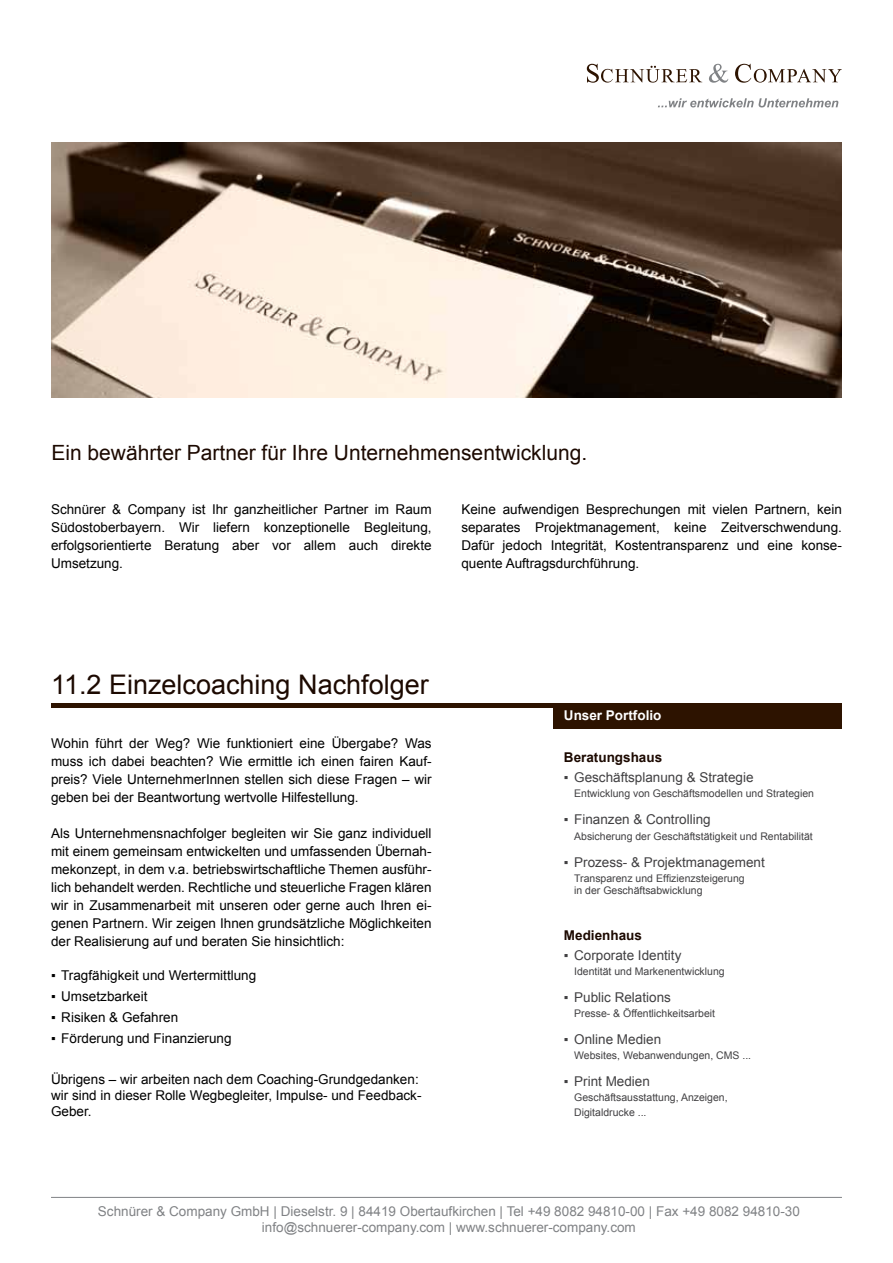
<style>
.page{position:relative;width:893px;height:1263px;background:#fff}
.page>*{position:absolute;margin:0;border:0;box-sizing:border-box;transform-origin:0 0}
.t1{font:27px "Arial";color:#1c0900}
.t2{font:21px "Arial";color:#1c0900}
.t3{font:13.5px/18px "Arial";color:#000;text-align:justify}
.t4{font:13.5px/16.5px "Arial";color:#808285;text-align:center}
.t5{font:13.5px "Arial";color:#414042}
.t6{font:700 13.5px "Arial";color:#1c0900}
.t7{font:700 13.5px "Arial";color:#fff}
.t8{font:10.5px/12px "Arial";color:#414042}
</style>
<div class="page">
<img style="left:51px;top:142px;width:791px;height:256px">
<svg style="left:587px;top:64px;width:115px;height:19px"></svg>
<svg style="left:709px;top:64px;width:19px;height:19px"></svg>
<svg style="left:735px;top:64px;width:107px;height:19px"></svg>
<svg style="left:658px;top:98px;width:180px;height:9px"></svg>
<div style="left:51px;top:703px;width:791px;height:5px;background:#2d1300"></div>
<div style="left:554px;top:703px;width:288px;height:26px;background:#2d1300"></div>
<hr style="left:51px;top:1197px;width:791px;height:1px;background:#808285">
<h2 class="t2" style="left:51px;top:439px;width:537px">Ein bewährter Partner für Ihre Unternehmensentwicklung.</h2>
<p class="t3" style="left:51px;top:500px;width:382px">Schnürer &amp; Company ist Ihr ganzheitlicher Partner im Raum Südostoberbayern. Wir liefern konzeptionelle Begleitung, erfolgsorientierte Beratung aber vor allem auch direkte Umsetzung.</p>
<p class="t3" style="left:461px;top:500px;width:382px">Keine aufwendigen Besprechungen mit vielen Partnern, kein separates Projektmanagement, keine Zeitverschwendung.<br>Dafür jedoch Integrität, Kostentransparenz und eine konse&shy;quente Auftragsdurchführung.</p>
<h1 class="t1" style="left:51px;top:667px;width:379px">11.2 Einzelcoaching Nachfolger</h1>
<p class="t3" style="left:51px;top:734px;width:382px">Wohin führt der Weg? Wie funktioniert eine Übergabe? Was muss ich dabei beachten? Wie ermittle ich einen fairen Kauf&shy;preis? Viele UnternehmerInnen stellen sich diese Fragen – wir geben bei der Beantwortung wertvolle Hilfestellung.</p>
<p class="t3" style="left:51px;top:824px;width:382px">Als Unternehmensnachfolger begleiten wir Sie ganz individuell mit einem gemeinsam entwickelten und umfassenden Übernah&shy;mekonzept, in dem v.a. betriebswirtschaftliche Themen ausführ&shy;lich behandelt werden. Rechtliche und steuerliche Fragen klären wir in Zusammenarbeit mit unseren oder gerne auch Ihren ei&shy;genen Partnern. Wir zeigen Ihnen grundsätzliche Möglichkeiten der Realisierung auf und beraten Sie hinsichtlich:</p>
<p class="t3" style="left:51px;top:967px;width:207px">▪ Tragfähigkeit und Wertermittlung</p>
<p class="t3" style="left:51px;top:987px;width:98px">▪ Umsetzbarkeit</p>
<p class="t3" style="left:51px;top:1008px;width:129px">▪ Risiken &amp; Gefahren</p>
<p class="t3" style="left:51px;top:1029px;width:182px">▪ Förderung und Finanzierung</p>
<p class="t3" style="left:51px;top:1071px;width:372px;line-height:16.2px;text-align:left">Übrigens – wir arbeiten nach dem Coaching-Grundgedanken: wir sind in dieser Rolle Wegbegleiter, Impulse- und Feedback-<br>Geber.</p>
<p class="t7" style="left:564px;top:706px;width:99px">Unser Portfolio</p>
<p class="t6" style="left:564px;top:748px;width:100px">Beratungshaus</p>
<p class="t5" style="left:564px;top:768px;width:191px">▪ Geschäftsplanung &amp; Strategie</p>
<p class="t8" style="left:574px;top:787px;width:241px">Entwicklung von Geschäftsmodellen und Strategien</p>
<p class="t5" style="left:564px;top:810px;width:148px">▪ Finanzen &amp; Controlling</p>
<p class="t8" style="left:574px;top:830px;width:240px">Absicherung der Geschäftstätigkeit und Rentabilität</p>
<p class="t5" style="left:564px;top:853px;width:202px">▪ Prozess- &amp; Projektmanagement</p>
<p class="t8" style="left:574px;top:872px;width:172px">Transparenz und Effizienzsteigerung in der Geschäftsabwicklung</p>
<p class="t6" style="left:564px;top:926px;width:80px">Medienhaus</p>
<p class="t5" style="left:564px;top:947px;width:119px">▪ Corporate Identity</p>
<p class="t8" style="left:574px;top:966px;width:152px">Identität und Markenentwicklung</p>
<p class="t5" style="left:564px;top:988px;width:108px">▪ Public Relations</p>
<p class="t8" style="left:574px;top:1007px;width:143px">Presse- &amp; Öffentlichkeitsarbeit</p>
<p class="t5" style="left:564px;top:1030px;width:99px">▪ Online Medien</p>
<p class="t8" style="left:574px;top:1049px;width:179px">Websites, Webanwendungen, CMS ...</p>
<p class="t5" style="left:564px;top:1072px;width:87px">▪ Print Medien</p>
<p class="t8" style="left:574px;top:1089px;width:155px;line-height:15px">Geschäftsausstattung, Anzeigen,<br>Digitaldrucke ...</p>
<p class="t4" style="left:98px;top:1203px;width:703px">Schnürer &amp; Company GmbH | Dieselstr. 9 | 84419 Obertaufkirchen | Tel +49 8082 94810-00 | Fax +49 8082 94810-30 info@schnuerer-company.com | www.schnuerer-company.com</p>
</div>
